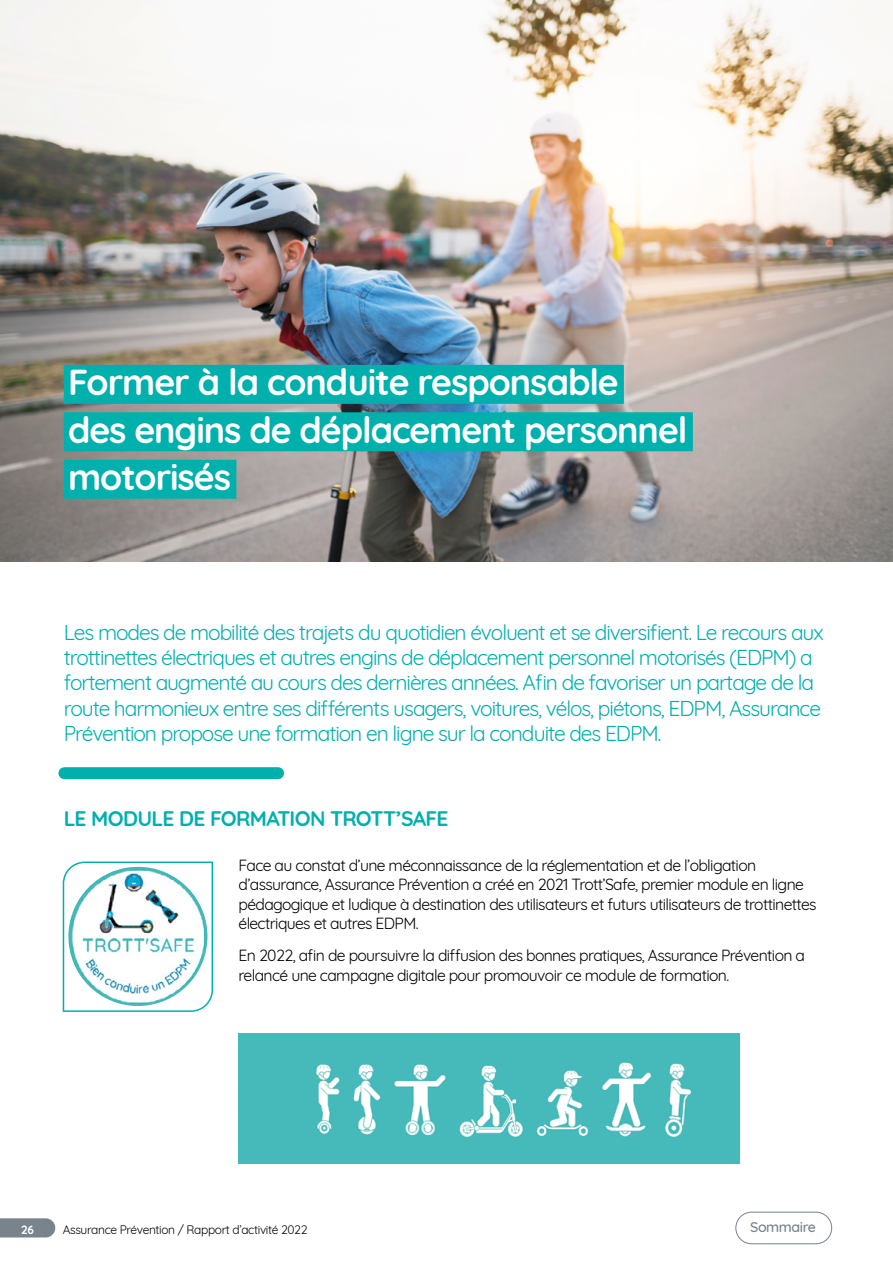
<style>
.page{position:relative;width:893px;height:1263px;background:#fff}
.page>*{position:absolute;margin:0;border:0;box-sizing:border-box;transform-origin:0 0}
.t1{font:700 36px/47.4px "Quicksand";letter-spacing:-.03em;color:#fff}
.t2{font:21px/25.2px "Quicksand";letter-spacing:-.05em;color:#00b0ad}
.t3{font:700 21px "Quicksand";letter-spacing:-.035em;color:#00b0ad}
.t4{font:15.75px/19.5px "Quicksand";letter-spacing:-.04em;color:#000}
.t5{font:500 14.25px "Quicksand";letter-spacing:-.03em;color:#79838c}
.t6{font:12px "Quicksand";letter-spacing:-.03em;color:#000}
.t7{font:700 12px "Quicksand";color:#fff}
</style>
<div class="page">
<svg style="left:0;top:1218px;width:55px;height:19px"></svg>
<img style="left:0;top:0;width:893px;height:561px">
<div style="left:64px;top:365px;width:560px;height:39px;background:#00b0ad"></div>
<div style="left:64px;top:412px;width:629px;height:39px;background:#00b0ad"></div>
<div style="left:64px;top:460px;width:172px;height:39px;background:#00b0ad"></div>
<div style="left:64px;top:767px;width:214px;height:12px;background:#00b0ad"></div>
<svg style="left:62px;top:861px;width:152px;height:151px"></svg>
<img style="left:238px;top:1033px;width:502px;height:130px">
<div style="left:736px;top:1212px;width:96px;height:32px;border:1px solid #79838c;border-radius:16px"></div>
<h1 class="t1" style="left:68px;top:356px;width:621px">Former à la conduite responsable<br>des engins de déplacement personnel motorisés</h1>
<p class="t2" style="left:64px;top:618px;width:761px">Les modes de mobilité des trajets du quotidien évoluent et se diversifient. Le recours aux trottinettes électriques et autres engins de déplacement personnel motorisés (EDPM) a fortement augmenté au cours des dernières années. Afin de favoriser un partage de la route harmonieux entre ses différents usagers, voitures, vélos, piétons, EDPM, Assurance Prévention propose une formation en ligne sur la conduite des EDPM.</p>
<h2 class="t3" style="left:64px;top:801px;width:386px">LE MODULE DE FORMATION TROTT’SAFE</h2>
<p class="t4" style="left:239px;top:854px;width:580px">Face au constat d’une méconnaissance de la réglementation et de l’obligation d’assurance, Assurance Prévention a créé en 2021 Trott’Safe, premier module en ligne pédagogique et ludique à destination des utilisateurs et futurs utilisateurs de trottinettes électriques et autres EDPM.</p>
<p class="t4" style="left:239px;top:944px;width:568px">En 2022, afin de poursuivre la diffusion des bonnes pratiques, Assurance Prévention a relancé une campagne digitale pour promouvoir ce module de formation.</p>
<p class="t7" style="left:21px;top:1220px;width:14px">26</p>
<p class="t6" style="left:63px;top:1220px;width:246px">Assurance Prévention / Rapport d’activité 2022</p>
<p class="t5" style="left:750px;top:1215px;width:67px">Sommaire</p>
</div>
